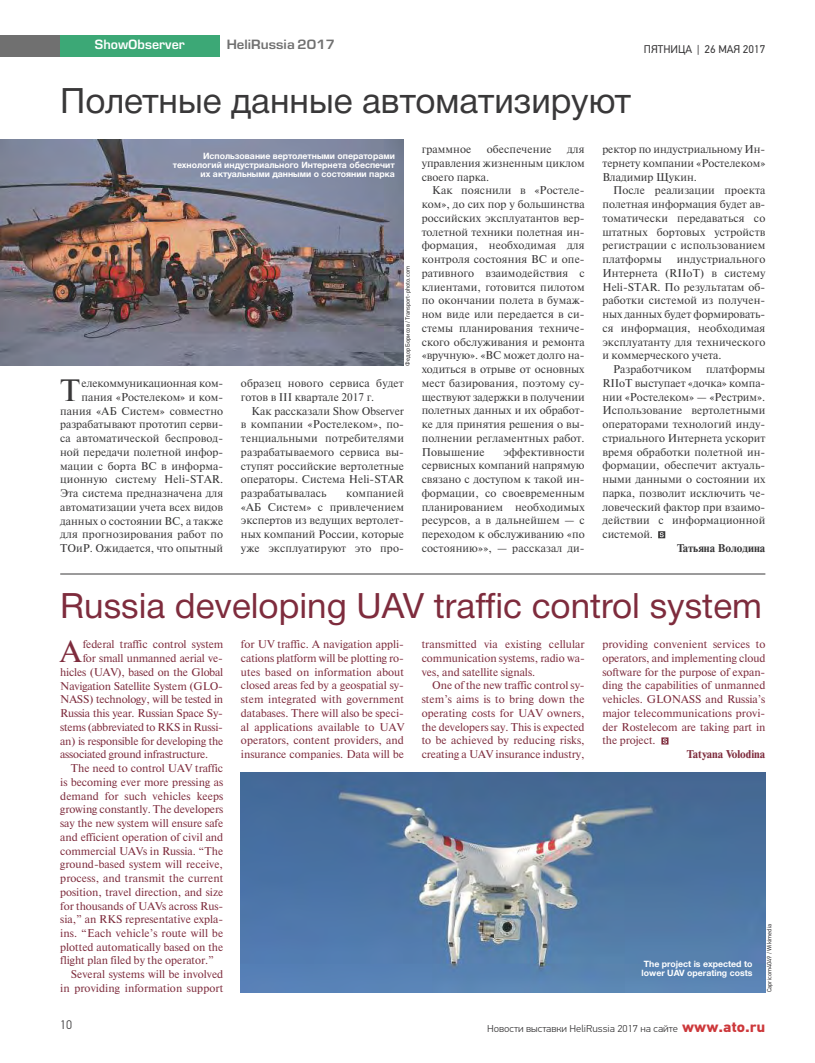
<style>
.page{position:relative;width:815px;height:1063px;background:#fff}
.page>*{position:absolute;margin:0;border:0;box-sizing:border-box;transform-origin:0 0}
.t1{font:35px "Helvetica Neue Cyr";color:#7e2c3d}
.t2{font:35px "Helvetica Neue Cyr";color:#393839}
.t3{font:30.88px "Newton C";color:#7e2c3d}
.t4{font:30.88px "Newton C";color:#393839}
.t5{font:12.5px "Europe Demi";color:#707070;scale:1.07 1}
.t6{font:12.5px "Europe Demi";color:#fff}
.t7{font:300 12.5px "PF Din Text Pro";color:#393839}
.t8{font:11.25px/13.8px "Newton C";color:#393839;text-align:justify}
.t9{font:11.25px/13.8px "Newton C";color:#7e2c3d;text-align:justify}
.t10{font:11.25px "PF Din Text Pro";color:#393839}
.t11{font:700 11.25px "Newton C";color:#7e2c3d}
.t12{font:700 11.25px "Newton C";color:#393839}
.t13{font:300 10px "PF Din Text Pro";color:#393839;scale:1.07 1}
.t14{font:700 8.75px/8.8px "Helvetica Neue Cyr";color:#fff}
.t15{font:6.25px "PF Din Text Pro";color:#393839}
.s1{font-weight:700;font-size:15px;color:#cd383b}
</style>
<div class="page">
<svg style="left:661px;top:737px;width:7px;height:8px"></svg>
<div style="left:60px;top:35px;width:160px;height:22px;background:#3ca876"></div>
<div style="left:0;top:35px;width:60px;height:22px;background:#707070"></div>
<svg style="left:658px;top:531px;width:7px;height:7px"></svg>
<img style="left:0;top:140px;width:404px;height:226px">
<img style="left:241px;top:772px;width:524px;height:220px">
<hr style="left:60px;top:574px;width:705px;height:1px;background:#393839">
<p class="t6" style="left:95px;top:40px;width:91px">ShowObserver</p>
<p class="t5" style="left:227px;top:40px;width:103px">HeliRussia 2017</p>
<p class="t10" style="left:644px;top:43px;width:123px">ПЯТНИЦА | 26 МАЯ 2017</p>
<h1 class="t2" style="left:60px;top:88px;width:572px">Полетные данные автоматизируют</h1>
<p class="t14" style="left:173px;top:153px;width:224px;text-align:right">Использование вертолетными операторами технологий индустриального Интернета обеспечит их актуальными данными о состоянии парка</p>
<p class="t8" style="left:422px;top:142px;width:51px">граммное</p>
<p class="t8" style="left:487px;top:142px;width:66px">обеспечение</p>
<p class="t8" style="left:602px;top:142px;width:165px">ректор по индустриальному Ин&shy;тернету компании «Ростелеком» Владимир Щукин.</p>
<p class="t8" style="left:602px;top:184px;width:165px;text-indent:11px">После реализации проекта полетная информация будет ав&shy;томатически передаваться со штатных бортовых устройств регистрации с использованием платформы</p>
<p class="t8" style="left:422px;top:142px;width:164px;text-indent:145px">для управления жизненным циклом своего парка.</p>
<p class="t8" style="left:422px;top:184px;width:165px;text-indent:11px">Как пояснили в «Ростеле&shy;ком», до сих пор у большинства российских эксплуатантов вер&shy;толетной техники полетная ин&shy;формация, необходимая для контроля состояния ВС и опе&shy;ративного взаимодействия с клиентами, готовится пилотом по окончании полета в бумаж&shy;ном виде или передается в си&shy;стемы планирования техниче&shy;ского обслуживания и ремонта «вручную». «ВС может долго на&shy;ходиться в отрыве от основных мест базирования, поэтому су&shy;ществуют задержки в получении полетных данных и их обработ&shy;ке для принятия решения о вы&shy;полнении регламентных работ.<br>Повышение</p>
<p class="t8" style="left:677px;top:252px;width:90px">индустриального</p>
<p class="t8" style="left:602px;top:266px;width:164px">Интернета (RIIoT) в систему</p>
<p class="t8" style="left:602px;top:280px;width:164px">Heli-STAR. По результатам об-</p>
<p class="t8" style="left:602px;top:294px;width:164px">работки системой из получен-</p>
<p class="t8" style="left:602px;top:307px;width:164px">ных данных будет формировать-</p>
<p class="t8" style="left:602px;top:321px;width:165px">ся информация, необходимая</p>
<p class="t8" style="left:602px;top:335px;width:165px">эксплуатанту для технического</p>
<p class="t8" style="left:602px;top:349px;width:121px">и коммерческого учета.</p>
<p class="t8" style="left:613px;top:362px;width:80px">Разработчиком</p>
<p class="t15" style="left:404px;top:366px;width:101px;rotate:-90deg">Федор Борисов / Transport-photo.com</p>
<p class="t8" style="left:602px;top:362px;width:165px;text-indent:104px">платформы RIIoT выступает «дочка» компа&shy;нии «Ростелеком» — «Рестрим».<br>Использование вертолетными операторами технологий инду&shy;стриального Интернета ускорит время обработки полетной ин&shy;формации, обеспечит актуаль&shy;ными данными о состоянии их парка, позволит исключить че&shy;ловеческий фактор при взаимо&shy;действии с информационной системой.</p>
<p class="t12" style="left:677px;top:541px;width:90px">Татьяна Володина</p>
<h1 class="t1" style="left:60px;top:593px;width:703px">Russia developing UAV traffic control system</h1>
<p class="t8" style="left:60px;top:376px;width:165px;text-align:right">елекоммуникационная ком - пания «Ростелеком» и ком&shy;пания «АБ Систем» совместно разрабатывают прототип серви&shy;са автоматической беспровод&shy;ной передачи полетной инфор&shy;мации с борта ВС в информа&shy;ционную систему Heli-STAR.<br>Эта система предназначена для автоматизации учета всех видов данных о состоянии ВС, а также для прогнозирования работ по<br>ТОиР. Ожидается, что опытный</p>
<p class="t8" style="left:241px;top:376px;width:164px">образец нового сервиса будет готов в III квартале 2017 г.</p>
<h2 class="t4" style="left:60px;top:372px;width:22px">T</h2>
<p class="t8" style="left:241px;top:404px;width:165px;text-indent:11px">Как рассказали Show Observer в компании «Ростелеком», по&shy;тенциальными потребителями разрабатываемого сервиса вы&shy;ступят российские вертолетные операторы. Система Heli-STAR разрабатывалась</p>
<p class="t8" style="left:422px;top:445px;width:165px;text-indent:82px">эффективности сервисных компаний напрямую связано с доступом к такой ин&shy;формации, со своевременным планированием необходимых ресурсов, а в дальнейшем — с переходом к обслуживанию «по состоянию»», — рассказал ди-</p>
<p class="t8" style="left:241px;top:486px;width:165px;text-indent:105px">компанией «АБ Систем» с привлечением экспертов из ведущих вертолет&shy;ных компаний России, которые уже эксплуатируют это про-</p>
<h2 class="t3" style="left:60px;top:633px;width:23px">А</h2>
<p class="t9" style="left:83px;top:638px;width:142px">federal traffic control system</p>
<p class="t9" style="left:83px;top:651px;width:142px">for small unmanned aerial ve-</p>
<p class="t9" style="left:60px;top:665px;width:165px">hicles (UAV), based on the Global</p>
<p class="t9" style="left:60px;top:679px;width:164px">Navigation Satellite System (GLO-</p>
<p class="t9" style="left:60px;top:693px;width:165px">NASS) technology, will be tested in</p>
<p class="t9" style="left:60px;top:706px;width:164px">Russia this year. Russian Space Sy-</p>
<p class="t9" style="left:60px;top:720px;width:164px">stems (abbreviated to RKS in Russi-</p>
<p class="t9" style="left:60px;top:734px;width:165px">an) is responsible for developing the</p>
<p class="t9" style="left:60px;top:748px;width:150px">associated ground infrastructure.</p>
<p class="t9" style="left:71px;top:761px;width:154px">The need to control UAV traffic</p>
<p class="t9" style="left:60px;top:775px;width:164px">is becoming ever more pressing as</p>
<p class="t9" style="left:60px;top:789px;width:164px">demand for such vehicles keeps</p>
<p class="t9" style="left:60px;top:803px;width:164px">growing constantly. The developers</p>
<p class="t9" style="left:60px;top:816px;width:164px">say the new system will ensure safe</p>
<p class="t9" style="left:60px;top:830px;width:164px">and efficient operation of civil and</p>
<p class="t9" style="left:60px;top:844px;width:165px">commercial UAVs in Russia. “The</p>
<p class="t9" style="left:60px;top:858px;width:164px">ground-based system will receive,</p>
<p class="t9" style="left:60px;top:871px;width:165px">process, and transmit the current</p>
<p class="t9" style="left:60px;top:885px;width:165px">position, travel direction, and size</p>
<p class="t9" style="left:60px;top:899px;width:164px">for thousands of UAVs across Rus-</p>
<p class="t9" style="left:60px;top:912px;width:164px">sia,” an RKS representative expla-</p>
<p class="t9" style="left:60px;top:926px;width:165px">ins. “Each vehicle’s route will be</p>
<p class="t9" style="left:60px;top:940px;width:165px">plotted automatically based on the</p>
<p class="t9" style="left:60px;top:954px;width:155px">flight plan filed by the operator.”</p>
<p class="t9" style="left:71px;top:967px;width:154px">Several systems will be involved</p>
<p class="t9" style="left:60px;top:981px;width:165px">in providing information support</p>
<p class="t7" style="left:60px;top:1018px;width:14px">10</p>
<p class="t9" style="left:241px;top:637px;width:165px">for UV traffic. A navigation appli&shy;cations platform will be plotting ro&shy;utes based on information about closed areas fed by a geospatial sy&shy;stem integrated with government databases. There will also be speci&shy;al applications available to UAV operators, content providers, and insurance companies. Data will be</p>
<p class="t9" style="left:422px;top:637px;width:165px">transmitted via existing cellular communication systems, radio wa&shy;ves, and satellite signals.</p>
<p class="t9" style="left:422px;top:679px;width:165px;text-indent:11px">One of the new traffic control sy&shy;stem’s aims is to bring down the operating costs for UAV owners, the developers say. This is expected to be achieved by reducing risks, creating a UAV insurance industry,</p>
<p class="t9" style="left:602px;top:637px;width:165px">providing convenient services to operators, and implementing cloud software for the purpose of expan&shy;ding the capabilities of unmanned vehicles. GLONASS and Russia’s major telecommunications provi&shy;der Rostelecom are taking part in the project.</p>
<p class="t11" style="left:687px;top:748px;width:80px">Tatyana Volodina</p>
<p class="t14" style="left:642px;top:961px;width:112px">The project is expected to lower UAV operating costs</p>
<p class="t15" style="left:766px;top:992px;width:70px;rotate:-90deg">Capricom4049 / Wikimedia</p>
<p class="t13" style="left:487px;top:1023px;width:262px">Новости выставки HeliRussia 2017 на сайте <span class="s1">www.ato.ru</span></p>
</div>
